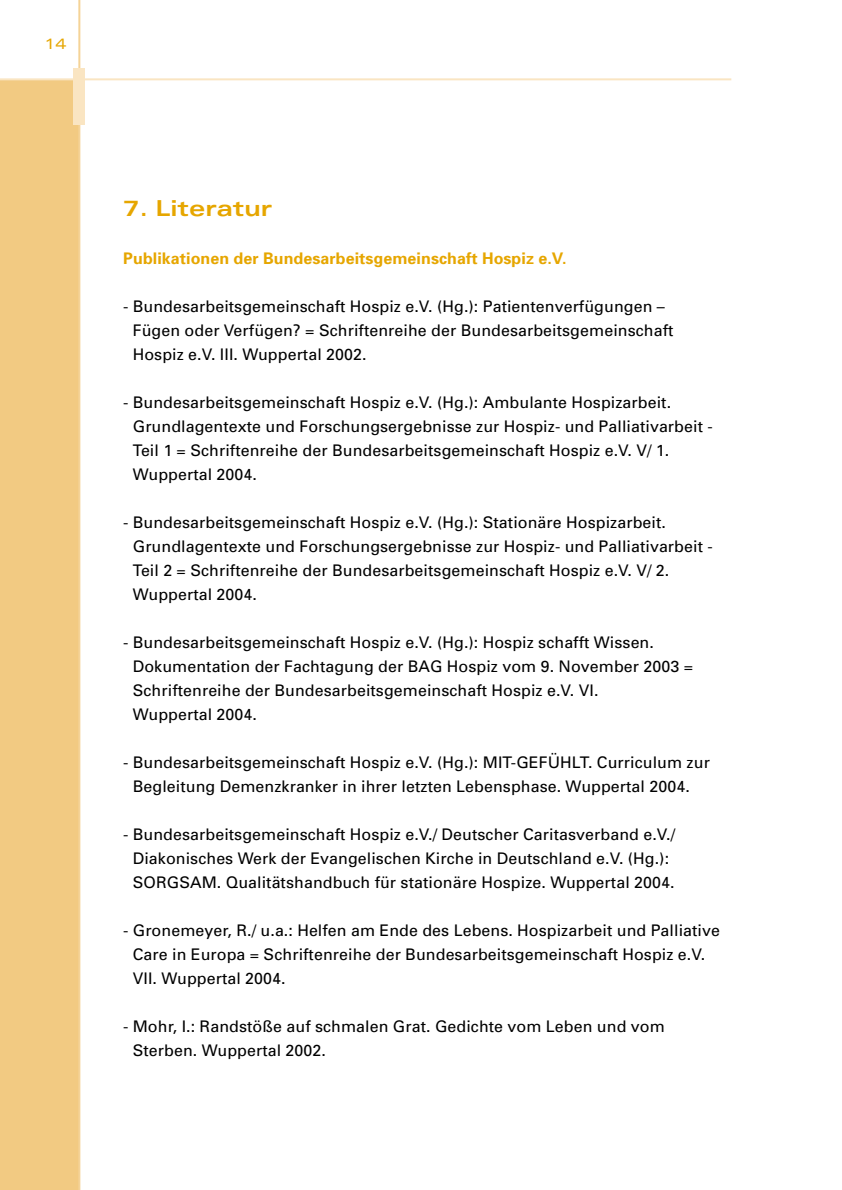
<style>
.page{position:relative;width:842px;height:1190px;background:#fff}
.page>*{position:absolute;margin:0;border:0;box-sizing:border-box;transform-origin:0 0}
.t1{font:700 expanded 22px "Univers";letter-spacing:.005em;color:#e6a600}
.t2{font:16px/24px "Univers";letter-spacing:.005em;color:#000}
.t3{font:700 16px "Univers";letter-spacing:.005em;color:#e6a600}
.t4{font:expanded 15px "Univers";color:#e6a600}
</style>
<div class="page">
<div style="left:0;top:79px;width:79px;height:1111px;background:#f2ca82"></div>
<hr style="left:78px;top:0;width:2px;height:1190px;background:#f5d397">
<hr style="left:0;top:78px;width:731px;height:2px;background:#fae5c2">
<div style="left:74px;top:68px;width:11px;height:57px;background:#fae5c2"></div>
<p class="t4" style="left:44px;top:38px;width:24px">14</p>
<h1 class="t1" style="left:123px;top:200px;width:151px">7. Literatur</h1>
<p class="t3" style="left:123px;top:252px;width:445px">Publikationen der Bundesarbeitsgemeinschaft Hospiz e.V.</p>
<p class="t2" style="left:133px;top:296px;width:542px;text-indent:-9px">- Bundesarbeitsgemeinschaft Hospiz e.V. (Hg.): Patientenverfügungen –<br>Fügen oder Verfügen? = Schriftenreihe der Bundesarbeitsgemeinschaft<br>Hospiz e.V. III. Wuppertal 2002.</p>
<p class="t2" style="left:133px;top:392px;width:581px;text-indent:-9px">- Bundesarbeitsgemeinschaft Hospiz e.V. (Hg.): Ambulante Hospizarbeit.<br>Grundlagentexte und Forschungsergebnisse zur Hospiz- und Palliativarbeit - Teil 1 = Schriftenreihe der Bundesarbeitsgemeinschaft Hospiz e.V. V/ 1.<br>Wuppertal 2004.</p>
<p class="t2" style="left:133px;top:512px;width:581px;text-indent:-9px">- Bundesarbeitsgemeinschaft Hospiz e.V. (Hg.): Stationäre Hospizarbeit.<br>Grundlagentexte und Forschungsergebnisse zur Hospiz- und Palliativarbeit - Teil 2 = Schriftenreihe der Bundesarbeitsgemeinschaft Hospiz e.V. V/ 2.<br>Wuppertal 2004.</p>
<p class="t2" style="left:133px;top:632px;width:562px;text-indent:-9px">- Bundesarbeitsgemeinschaft Hospiz e.V. (Hg.): Hospiz schafft Wissen.<br>Dokumentation der Fachtagung der BAG Hospiz vom 9. November 2003 = Schriftenreihe der Bundesarbeitsgemeinschaft Hospiz e.V. VI.<br>Wuppertal 2004.</p>
<p class="t2" style="left:133px;top:752px;width:579px;text-indent:-9px">- Bundesarbeitsgemeinschaft Hospiz e.V. (Hg.): MIT-GEFÜHLT. Curriculum zur<br>Begleitung Demenzkranker in ihrer letzten Lebensphase. Wuppertal 2004.</p>
<p class="t2" style="left:123px;top:824px;width:553px;text-align:center">- Bundesarbeitsgemeinschaft Hospiz e.V./ Deutscher Caritasverband e.V./<br>Diakonisches Werk der Evangelischen Kirche in Deutschland e.V. (Hg.):<br>SORGSAM. Qualitätshandbuch für stationäre Hospize. Wuppertal 2004.</p>
<p class="t2" style="left:133px;top:920px;width:589px;text-indent:-9px">- Gronemeyer, R./ u.a.: Helfen am Ende des Lebens. Hospizarbeit und Palliative<br>Care in Europa = Schriftenreihe der Bundesarbeitsgemeinschaft Hospiz e.V.<br>VII. Wuppertal 2004.</p>
<p class="t2" style="left:133px;top:1016px;width:534px;text-indent:-9px">- Mohr, I.: Randstöße auf schmalen Grat. Gedichte vom Leben und vom<br>Sterben. Wuppertal 2002.</p>
</div>
